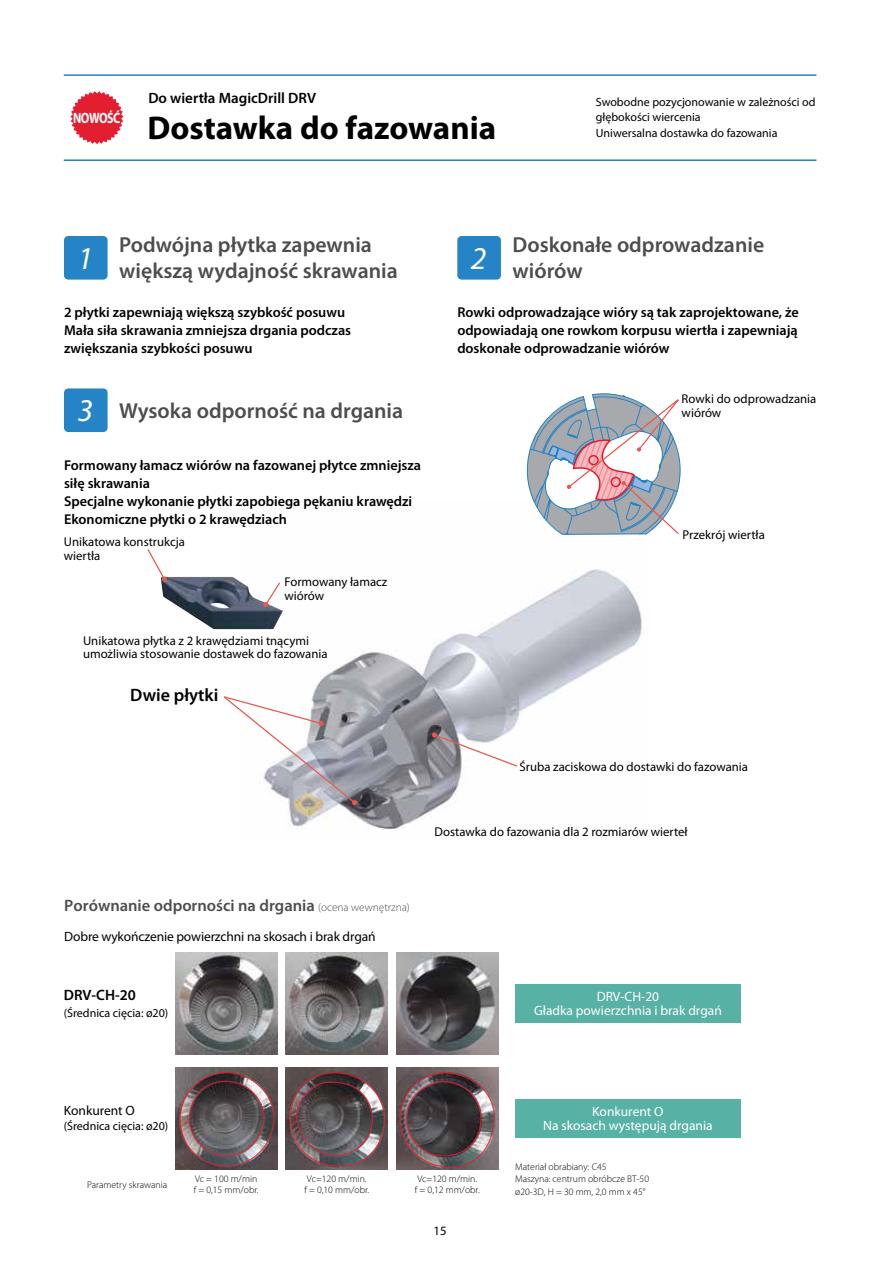
<style>
.page{position:relative;width:893px;height:1263px;background:#fff}
.page>*{position:absolute;margin:0;border:0;box-sizing:border-box;transform-origin:0 0}
.t1{font:700 33px "Myriad Pro";color:#000}
.t2{font:italic 31.95px "Myriad Pro";color:#fff}
.t3{font:600 21.75px/25.5px "Myriad Pro";color:#4d4d4f}
.t4{font:600 18px "Myriad Pro";color:#000}
.t5{font:600 16.5px "Myriad Pro";color:#4d4d4f}
.t6{font:600 15px "Myriad Pro";color:#000}
.t7{font:700 15px "Myriad Pro";letter-spacing:-.04em;color:#fff;scale:.8 1}
.t8{font:600 14.25px/18px "Myriad Pro";color:#000}
.t9{font:13.5px/13.8px "Myriad Pro";color:#fff;text-align:center}
.t10{font:13.5px "Myriad Pro";letter-spacing:-.01em;color:#000}
.t11{font:12.75px/13.5px "Myriad Pro";color:#000}
.t12{font:12px/15px "Myriad Pro";color:#000}
.t13{font:300 9.75px/11.2px "Myriad Pro";color:#000}
.s1{font-weight:300;font-size:11.25px}
</style>
<div class="page">
<img style="left:243px;top:569px;width:399px;height:260px">
<hr style="left:64px;top:74px;width:752px;height:2px;background:#2484c6">
<hr style="left:64px;top:159px;width:752px;height:2px;background:#2484c6">
<div style="left:64px;top:236px;width:44px;height:44px;background:#2484c6;border-radius:4px"></div>
<div style="left:64px;top:388px;width:44px;height:44px;background:#2484c6;border-radius:4px"></div>
<div style="left:457px;top:236px;width:44px;height:44px;background:#2484c6;border-radius:4px"></div>
<img style="left:161px;top:577px;width:122px;height:52px">
<svg style="left:526px;top:393px;width:155px;height:142px"></svg>
<svg style="left:147px;top:549px;width:20px;height:33px"></svg>
<svg style="left:263px;top:581px;width:18px;height:26px"></svg>
<svg style="left:223px;top:695px;width:134px;height:110px"></svg>
<svg style="left:432px;top:732px;width:87px;height:36px"></svg>
<div style="left:515px;top:984px;width:226px;height:39px;background:#57b1a5"></div>
<div style="left:515px;top:1099px;width:226px;height:38px;background:#57b1a5"></div>
<img style="left:175px;top:952px;width:102px;height:103px">
<img style="left:175px;top:1067px;width:102px;height:102px">
<img style="left:286px;top:952px;width:102px;height:103px">
<img style="left:286px;top:1067px;width:102px;height:102px">
<img style="left:396px;top:952px;width:102px;height:103px">
<img style="left:396px;top:1067px;width:102px;height:102px">
<svg style="left:64px;top:74px;width:66px;height:86px"></svg>
<img style="left:179px;top:1071px;width:96px;height:96px">
<svg style="left:289px;top:1071px;width:98px;height:96px;background:#645658"></svg>
<svg style="left:399px;top:1071px;width:97px;height:98px;background:#5f5154"></svg>
<p class="t7" style="left:73px;top:108px;width:61px">NOWOŚĆ</p>
<p class="t6" style="left:148px;top:90px;width:169px">Do wiertła MagicDrill DRV</p>
<h1 class="t1" style="left:147px;top:107px;width:350px">Dostawka do fazowania</h1>
<p class="t12" style="left:596px;top:95px;width:221px">Swobodne pozycjonowanie w zależności od głębokości wiercenia</p>
<p class="t12" style="left:596px;top:126px;width:183px">Uniwersalna dostawka do fazowania</p>
<h2 class="t2" style="left:78px;top:238px;width:17px">1</h2>
<h3 class="t3" style="left:119px;top:233px;width:280px">Podwójna płytka zapewnia większą wydajność skrawania</h3>
<h2 class="t2" style="left:471px;top:238px;width:17px">2</h2>
<h3 class="t3" style="left:513px;top:233px;width:253px">Doskonałe odprowadzanie wiórów</h3>
<p class="t8" style="left:64px;top:303px;width:289px">2 płytki zapewniają większą szybkość posuwu<br>Mała siła skrawania zmniejsza drgania podczas zwiększania szybkości posuwu</p>
<h2 class="t2" style="left:78px;top:391px;width:17px">3</h2>
<h3 class="t3" style="left:119px;top:398px;width:285px">Wysoka odporność na drgania</h3>
<p class="t8" style="left:64px;top:456px;width:359px">Formowany łamacz wiórów na fazowanej płytce zmniejsza siłę skrawania<br>Specjalne wykonanie płytki zapobiega pękaniu krawędzi Ekonomiczne płytki o 2 krawędziach</p>
<p class="t11" style="left:64px;top:535px;width:123px">Unikatowa konstrukcja wiertła</p>
<p class="t11" style="left:285px;top:576px;width:104px">Formowany łamacz wiórów</p>
<p class="t11" style="left:83px;top:634px;width:246px">Unikatowa płytka z 2 krawędziami tnącymi umożliwia stosowanie dostawek do fazowania</p>
<p class="t4" style="left:130px;top:685px;width:90px">Dwie płytki</p>
<p class="t8" style="left:457px;top:303px;width:343px;text-align:justify">Rowki odprowadzające wióry są tak zaprojektowane, że odpowiadają one rowkom korpusu wiertła i zapewniają doskonałe odprowadzanie wiórów</p>
<p class="t11" style="left:682px;top:392px;width:136px">Rowki do odprowadzania wiórów</p>
<p class="t11" style="left:682px;top:528px;width:84px">Przekrój wiertła</p>
<p class="t11" style="left:520px;top:760px;width:230px">Śruba zaciskowa do dostawki do fazowania</p>
<p class="t11" style="left:434px;top:825px;width:255px">Dostawka do fazowania dla 2 rozmiarów wierteł</p>
<p class="t5" style="left:64px;top:897px;width:347px">Porównanie odporności na drgania <span class="s1">(ocena wewnętrzna)</span></p>
<p class="t10" style="left:64px;top:929px;width:313px">Dobre wykończenie powierzchni na skosach i brak drgań</p>
<p class="t6" style="left:64px;top:987px;width:74px">DRV-CH-20</p>
<p class="t12" style="left:64px;top:1005px;width:106px">(Średnica cięcia: ø20)</p>
<p class="t9" style="left:534px;top:990px;width:189px">DRV-CH-20<br>Gładka powierzchnia i brak drgań</p>
<p class="t10" style="left:64px;top:1103px;width:73px">Konkurent O</p>
<p class="t12" style="left:64px;top:1119px;width:106px">(Średnica cięcia: ø20)</p>
<p class="t9" style="left:543px;top:1105px;width:171px">Konkurent O<br>Na skosach występują drgania</p>
<p class="t13" style="left:87px;top:1179px;width:82px">Parametry skrawania</p>
<p class="t13" style="left:194px;top:1173px;width:66px">Vc = 100 m/min f = 0,15 mm/obr.</p>
<p class="t13" style="left:304px;top:1173px;width:66px">Vc=120 m/min.<br>f = 0,10 mm/obr.</p>
<p class="t13" style="left:415px;top:1173px;width:66px">Vc=120 m/min.<br>f = 0,12 mm/obr.</p>
<p class="t11" style="left:434px;top:1224px;width:15px">15</p>
<p class="t13" style="left:515px;top:1160px;width:135px;line-height:12.8px">Materiał obrabiany: C45<br>Maszyna: centrum obróbcze BT-50 ø20-3D, H = 30 mm, 2,0 mm x 45°</p>
</div>
